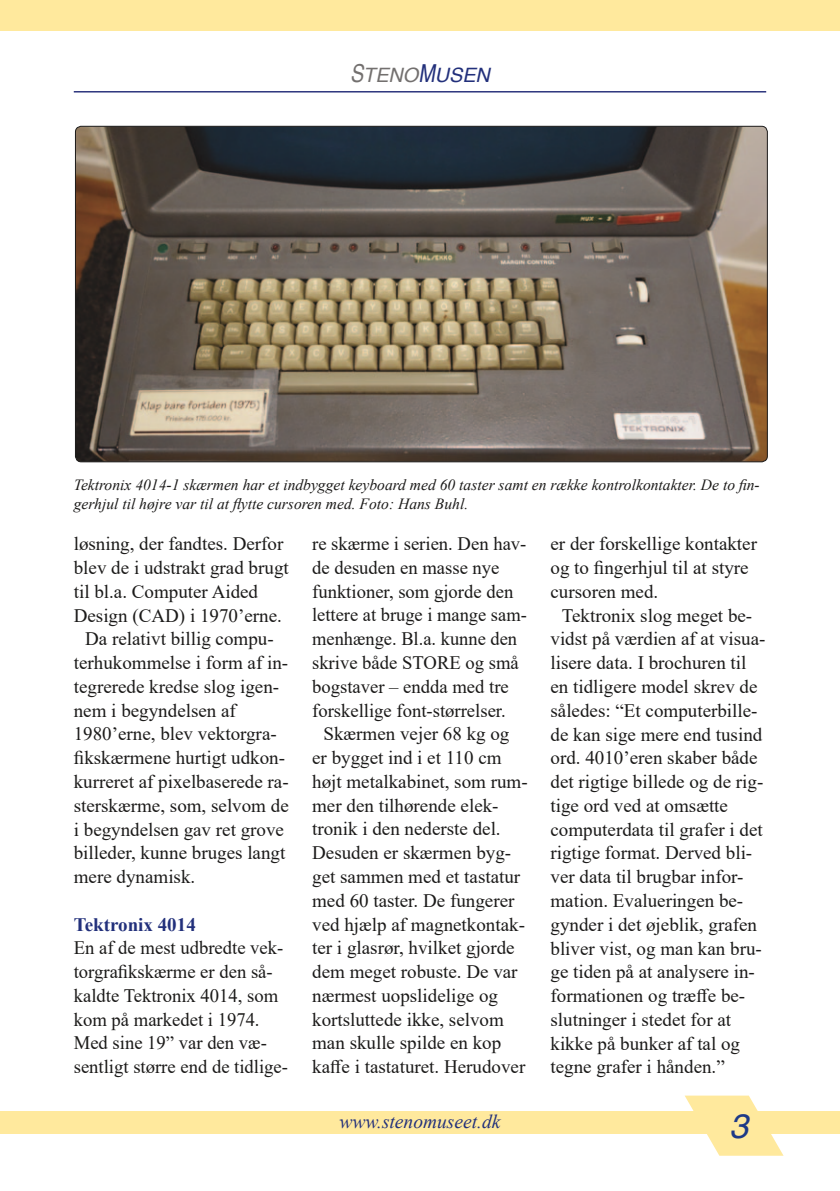
<style>
.page{position:relative;width:840px;height:1191px;background:#fff}
.page>*{position:absolute;margin:0;border:0;box-sizing:border-box;transform-origin:0 0}
.t1{font:italic 34px "Helvetica";color:#1d3987}
.t2{font:italic 19.8px "Helvetica";color:#73706f}
.t3{font:italic 19.4px "Times New Roman";color:#22307b}
.t4{font:19px/23.8px "Times New Roman";color:#1b1a19}
.t5{font:700 19px "Times New Roman";color:#22307b}
.t6{font:italic 15.6px/18.6px "Times New Roman";color:#1b1a19}
.s1{font-size:24.8px}
.s2{font-size:24.8px;color:#22307b}
.s3{color:#22307b}
</style>
<div class="page">
<div style="left:0;top:0;width:839px;height:30px;background:#ffe99d"></div>
<img style="left:75px;top:126px;width:692px;height:336px">
<hr style="left:74px;top:91px;width:691px;height:1px;background:#202976">
<div style="left:0;top:1111px;width:839px;height:23px;background:#ffe99d"></div>
<svg style="left:685px;top:1095px;width:98px;height:60px"></svg>
<p class="t2" style="left:350px;top:64px;width:141px"><span class="s1">S</span>TENO<span class="s2">M</span><span class="s3">USEN</span></p>
<p class="t6" style="left:74px;top:475px;width:687px">Tektronix 4014-1 skærmen har et indbygget keyboard med 60 taster samt en række kontrolkontakter. De to fin&shy;gerhjul til højre var til at flytte cursoren med. Foto: Hans Buhl.</p>
<p class="t4" style="left:74px;top:531px;width:211px">løsning, der fandtes. Derfor</p>
<p class="t4" style="left:74px;top:555px;width:216px">blev de i udstrakt grad brugt</p>
<p class="t4" style="left:74px;top:579px;width:186px">til bl.a. Computer Aided</p>
<p class="t4" style="left:74px;top:602px;width:209px">Design (CAD) i 1970’erne.</p>
<p class="t4" style="left:85px;top:626px;width:190px">Da relativt billig compu-</p>
<p class="t4" style="left:74px;top:650px;width:216px">terhukommelse i form af in-</p>
<p class="t4" style="left:74px;top:674px;width:207px">tegrerede kredse slog igen-</p>
<p class="t4" style="left:74px;top:698px;width:163px">nem i begyndelsen af</p>
<p class="t4" style="left:74px;top:721px;width:204px">1980’erne, blev vektorgra-</p>
<p class="t4" style="left:74px;top:745px;width:213px">fikskærmene hurtigt udkon-</p>
<p class="t4" style="left:74px;top:769px;width:216px">kurreret af pixelbaserede ra-</p>
<p class="t4" style="left:74px;top:793px;width:216px">sterskærme, som, selvom de</p>
<p class="t4" style="left:74px;top:816px;width:212px">i begyndelsen gav ret grove</p>
<p class="t4" style="left:74px;top:840px;width:213px">billeder, kunne bruges langt</p>
<p class="t4" style="left:74px;top:864px;width:123px">mere dynamisk.</p>
<p class="t5" style="left:74px;top:910px;width:123px">Tektronix 4014</p>
<p class="t4" style="left:74px;top:935px;width:216px">En af de mest udbredte vek&shy;torgrafikskærme er den så&shy;kaldte Tektronix 4014, som kom på markedet i 1974.<br>Med sine 19” var den væ&shy;sentligt større end de tidlige-</p>
<p class="t4" style="left:312px;top:531px;width:216px">re skærme i serien. Den hav-</p>
<p class="t4" style="left:312px;top:555px;width:189px">de desuden en masse nye</p>
<p class="t4" style="left:312px;top:579px;width:202px">funktioner, som gjorde den</p>
<p class="t4" style="left:312px;top:602px;width:216px">lettere at bruge i mange sam-</p>
<p class="t4" style="left:312px;top:626px;width:206px">menhænge. Bl.a. kunne den</p>
<p class="t4" style="left:312px;top:650px;width:208px">skrive både STORE og små</p>
<p class="t4" style="left:312px;top:674px;width:198px">bogstaver – endda med tre</p>
<p class="t4" style="left:312px;top:697px;width:195px">forskellige font-størrelser.</p>
<p class="t4" style="left:323px;top:721px;width:187px">Skærmen vejer 68 kg og</p>
<p class="t4" style="left:312px;top:745px;width:191px">er bygget ind i et 110 cm</p>
<p class="t4" style="left:312px;top:769px;width:217px">højt metalkabinet, som rum-</p>
<p class="t4" style="left:312px;top:793px;width:188px">mer den tilhørende elek-</p>
<p class="t4" style="left:312px;top:816px;width:190px">tronik i den nederste del.</p>
<p class="t4" style="left:312px;top:840px;width:200px">Desuden er skærmen byg-</p>
<p class="t4" style="left:312px;top:864px;width:209px">get sammen med et tastatur</p>
<p class="t4" style="left:312px;top:888px;width:204px">med 60 taster. De fungerer</p>
<p class="t4" style="left:312px;top:911px;width:214px">ved hjælp af magnetkontak-</p>
<p class="t4" style="left:312px;top:935px;width:204px">ter i glasrør, hvilket gjorde</p>
<p class="t4" style="left:312px;top:959px;width:207px">dem meget robuste. De var</p>
<p class="t4" style="left:312px;top:983px;width:187px">nærmest uopslidelige og</p>
<p class="t4" style="left:312px;top:1006px;width:193px">kortsluttede ikke, selvom</p>
<p class="t4" style="left:312px;top:1030px;width:190px">man skulle spilde en kop</p>
<p class="t4" style="left:312px;top:1054px;width:215px">kaffe i tastaturet. Herudover</p>
<p class="t4" style="left:550px;top:531px;width:208px">er der forskellige kontakter</p>
<p class="t4" style="left:550px;top:555px;width:199px">og to fingerhjul til at styre</p>
<p class="t4" style="left:550px;top:579px;width:109px">cursoren med.</p>
<p class="t4" style="left:561px;top:603px;width:192px">Tektronix slog meget be-</p>
<p class="t4" style="left:550px;top:626px;width:216px">vidst på værdien af at visua-</p>
<p class="t4" style="left:550px;top:650px;width:197px">lisere data. I brochuren til</p>
<p class="t4" style="left:550px;top:674px;width:208px">en tidligere model skrev de</p>
<p class="t4" style="left:550px;top:698px;width:208px">således: “Et computerbille-</p>
<p class="t4" style="left:550px;top:721px;width:213px">de kan sige mere end tusind</p>
<p class="t4" style="left:550px;top:745px;width:208px">ord. 4010’eren skaber både</p>
<p class="t4" style="left:550px;top:769px;width:214px">det rigtige billede og de rig-</p>
<p class="t4" style="left:550px;top:793px;width:179px">tige ord ved at omsætte</p>
<p class="t4" style="left:550px;top:816px;width:214px">computerdata til grafer i det</p>
<p class="t4" style="left:550px;top:840px;width:203px">rigtige format. Derved bli-</p>
<p class="t4" style="left:550px;top:864px;width:194px">ver data til brugbar infor-</p>
<p class="t4" style="left:550px;top:888px;width:194px">mation. Evalueringen be-</p>
<p class="t4" style="left:550px;top:912px;width:208px">gynder i det øjeblik, grafen</p>
<p class="t4" style="left:550px;top:935px;width:213px">bliver vist, og man kan bru-</p>
<p class="t4" style="left:550px;top:959px;width:206px">ge tiden på at analysere in-</p>
<p class="t4" style="left:550px;top:983px;width:196px">formationen og træffe be-</p>
<p class="t4" style="left:550px;top:1007px;width:182px">slutninger i stedet for at</p>
<p class="t4" style="left:550px;top:1030px;width:191px">kikke på bunker af tal og</p>
<p class="t4" style="left:550px;top:1054px;width:176px">tegne grafer i hånden.”</p>
<p class="t3" style="left:339px;top:1108px;width:162px">www.stenomuseet.dk</p>
<h1 class="t1" style="left:728px;top:1106px;width:20px">3</h1>
</div>
